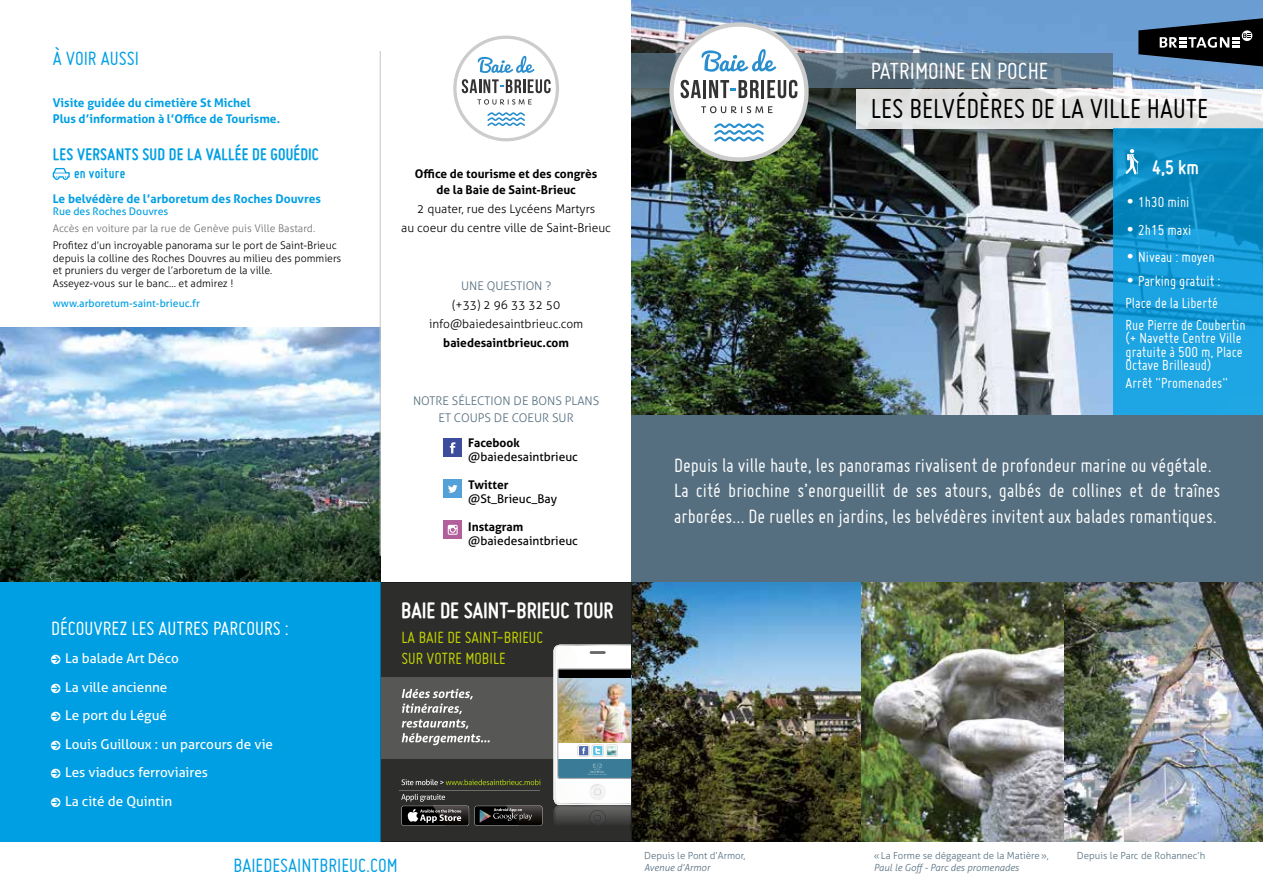
<style>
.page{position:relative;width:1263px;height:893px;background:#fff}
.page>*{position:absolute;margin:0;border:0;box-sizing:border-box;transform-origin:0 0}
.t1{font:30px "Miso";color:#000}
.t2{font:25.5px "Miso";color:#fff}
.t3{font:700 24px "Miso";color:#fff}
.t4{font:21px/25.2px "Miso";color:#fff}
.t5{font:21px "Miso";color:#009fe3}
.t6{font:700 21px "Miso";color:#fff}
.t7{font:700 18px "Miso";letter-spacing:.015em;color:#009fe3}
.t8{font:17.7px/21.3px "Miso";color:#c1d100}
.t9{font:15.9px/22px "Miso";color:#fff}
.t10{font:700 15px "Miso";letter-spacing:.02em;color:#009fe3}
.t11{font:13.5px/28.5px "Aller";color:#fff}
.t12{font:700 12px/16.5px "Aller";color:#009fe3}
.t13{font:300 12px/19.2px "Aller";color:#000;text-align:center}
.t14{font:700 12px/15.3px "Aller";color:#000;text-align:center}
.t15{font:300 12px/16.8px "Aller";color:#556f80;text-align:center}
.t16{font:12px "Aller";color:#000}
.t17{font:300 10.5px/12.6px "Aller";color:#000}
.t18{font:10.5px "Aller";color:#009fe3}
.t19{font:300 10.5px "Aller";color:#706f6f}
.t20{font:300 9.75px "Aller";color:#556f80}
.t21{font:italic 300 9.75px "Aller";color:#556f80}
.s1{font-family:"Pointers";font-size:12px}
.s2{font-family:"Century Gothic"}
</style>
<div class="page">
<img style="left:0;top:327px;width:380px;height:256px">
<hr style="left:380px;top:51px;width:1px;height:505px;background:#c6c6c6">
<img style="left:631px;top:0;width:632px;height:417px">
<svg style="left:631px;top:54px;width:482px;height:34px;background:#5d7484"></svg>
<svg style="left:856px;top:89px;width:407px;height:39px;fill:#e1e1e0"></svg>
<div style="left:0;top:583px;width:631px;height:259px;background:#009fe3"></div>
<svg style="left:1113px;top:128px;width:150px;height:287px;background:#1297d2"></svg>
<div style="left:632px;top:415px;width:631px;height:168px;background:#556f80"></div>
<img style="left:1063px;top:583px;width:200px;height:259px">
<img style="left:632px;top:583px;width:229px;height:259px">
<img style="left:861px;top:583px;width:202px;height:259px">
<svg style="left:53px;top:168px;width:17px;height:12px"></svg>
<svg style="left:381px;top:582px;width:250px;height:260px;background:#565755"></svg>
<div style="left:443px;top:479px;width:19px;height:19px;background:#54a0d8"></div>
<svg style="left:448px;top:485px;width:9px;height:8px"></svg>
<div style="left:443px;top:439px;width:19px;height:18px;background:#3b4d9c"></div>
<svg style="left:450px;top:442px;width:6px;height:11px"></svg>
<div style="left:443px;top:520px;width:19px;height:19px;background:#b1609c"></div>
<svg style="left:448px;top:525px;width:10px;height:10px"></svg>
<svg style="left:1125px;top:149px;width:13px;height:26px"></svg>
<svg style="left:1138px;top:18px;width:125px;height:48px;background:#313d4b"></svg>
<img style="left:670px;top:22px;width:139px;height:139px">
<svg style="left:453px;top:36px;width:106px;height:105px"></svg>
<p class="t5" style="left:53px;top:47px;width:88px">À VOIR AUSSI</p>
<p class="t12" style="left:53px;top:94px;width:229px">Visite guidée du cimetière St Michel<br>Plus d’information à l’Office de Tourisme.</p>
<p class="t7" style="left:53px;top:144px;width:268px">LES VERSANTS SUD DE LA VALLÉE DE GOUÉDIC</p>
<p class="t10" style="left:74px;top:165px;width:53px">en voiture</p>
<p class="t12" style="left:53px;top:190px;width:270px">Le belvédère de l’arboretum des Roches Douvres</p>
<p class="t18" style="left:53px;top:205px;width:117px">Rue des Roches Douvres</p>
<p class="t19" style="left:53px;top:222px;width:264px">Accès en voiture par la rue de Genève puis Ville Bastard.</p>
<p class="t17" style="left:53px;top:239px;width:290px">Profitez d’un incroyable panorama sur le port de Saint-Brieuc depuis la colline des Roches Douvres au milieu des pommiers et pruniers du verger de l’arboretum de la ville.<br>Asseyez-vous sur le banc… et admirez !</p>
<p class="t18" style="left:53px;top:297px;width:149px">www.arboretum-saint-brieuc.fr</p>
<p class="t4" style="left:51px;top:615px;width:239px">DÉCOUVREZ LES AUTRES PARCOURS :</p>
<p class="t11" style="left:51px;top:644px;width:224px"><span class="s1">0</span> La balade Art Déco<br><span class="s1">0</span> La ville ancienne<br><span class="s1">0</span> Le port du Légué<br><span class="s1">0</span> Louis Guilloux : un parcours de vie<br><span class="s1">0</span> Les viaducs ferroviaires<br><span class="s1">0</span> La cité de Quintin</p>
<p class="t14" style="left:415px;top:166px;width:184px">Office de tourisme et des congrès de la Baie de Saint-Brieuc</p>
<p class="t13" style="left:401px;top:199px;width:211px">2 quater, rue des Lycéens Martyrs<br>au coeur du centre ville de Saint-Brieuc</p>
<p class="t15" style="left:461px;top:277px;width:92px">UNE QUESTION ?</p>
<p class="t13" style="left:429px;top:295px;width:156px">(+33) 2 96 33 32 50 info@baiedesaintbrieuc.com</p>
<p class="t14" style="left:443px;top:335px;width:127px">baiedesaintbrieuc.com</p>
<p class="t15" style="left:413px;top:392px;width:188px">NOTRE SÉLECTION DE BONS PLANS<br>ET COUPS DE COEUR SUR</p>
<p class="t14" style="left:468px;top:435px;width:53px">Facebook</p>
<p class="t16" style="left:468px;top:450px;width:111px">@baiedesaintbrieuc</p>
<p class="t14" style="left:468px;top:477px;width:42px">Twitter</p>
<p class="t16" style="left:468px;top:492px;width:90px">@St_Brieuc_Bay</p>
<p class="t14" style="left:468px;top:519px;width:57px">Instagram</p>
<p class="t16" style="left:468px;top:533px;width:111px">@baiedesaintbrieuc</p>
<p class="t3" style="left:401px;top:597px;width:214px">BAIE DE SAINT-BRIEUC TOUR</p>
<p class="t8" style="left:401px;top:626px;width:143px">LA BAIE DE SAINT-BRIEUC<br>SUR VOTRE MOBILE</p>
<p class="t5" style="left:234px;top:853px;width:166px">BAIEDESAINTBRIEUC.COM</p>
<p class="t2" style="left:871px;top:57px;width:179px">PATRIMOINE EN POCHE</p>
<h1 class="t1" style="left:871px;top:92px;width:339px">LES BELVÉDÈRES DE LA VILLE HAUTE</h1>
<p class="t6" style="left:1152px;top:156px;width:48px">4,5 km</p>
<p class="t9" style="left:1125px;top:191px;width:65px"><span class="s2">•</span> 1h30 mini</p>
<p class="t9" style="left:1125px;top:218px;width:67px"><span class="s2">•</span> 2h15 maxi</p>
<p class="t9" style="left:1125px;top:246px;width:91px"><span class="s2">•</span> Niveau : moyen</p>
<p class="t9" style="left:1125px;top:269px;width:122px"><span class="s2">•</span> Parking gratuit :<br>Place de la Liberté<br>Rue Pierre de Coubertin</p>
<p class="t9" style="left:1125px;top:331px;width:119px;line-height:13.5px;text-align:justify">(+ Navette Centre Ville gratuite à 500 m, Place Octave Brilleaud)</p>
<p class="t9" style="left:1125px;top:371px;width:104px">Arrêt "Promenades"</p>
<p class="t4" style="left:674px;top:453px;width:548px">Depuis la ville haute, les panoramas rivalisent de profondeur marine ou végétale.<br>La cité briochine s’enorgueillit de ses atours, galbés de collines et de traînes arborées… De ruelles en jardins, les belvédères invitent aux balades romantiques.</p>
<p class="t20" style="left:644px;top:849px;width:103px">Depuis le Pont d’Armor,</p>
<p class="t20" style="left:1077px;top:849px;width:130px">Depuis le Parc de Rohannec’h</p>
<p class="t21" style="left:644px;top:862px;width:67px">Avenue d’Armor</p>
<p class="t20" style="left:874px;top:849px;width:177px">«La Forme se dégageant de la Matière»,</p>
<p class="t21" style="left:874px;top:862px;width:147px">Paul le Goff - Parc des promenades</p>
</div>
